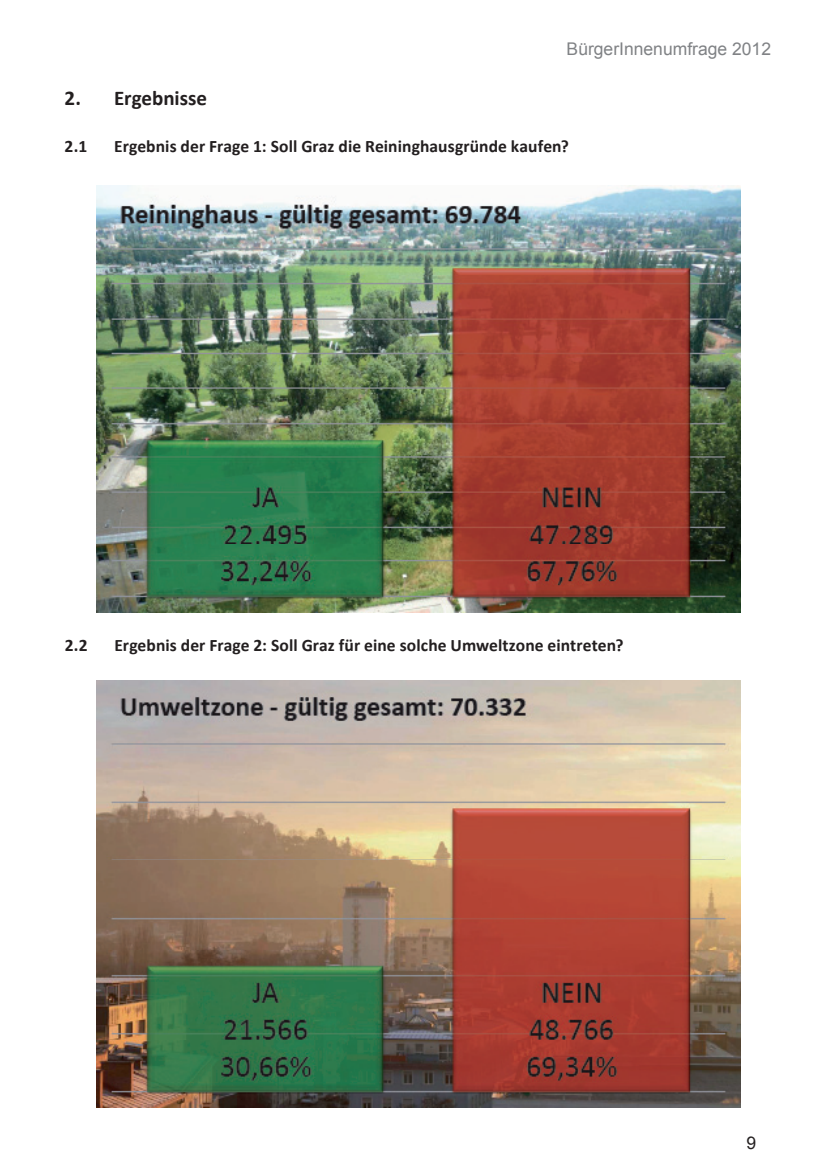
<style>
.page{position:relative;width:834px;height:1176px;background:#fff}
.page>*{position:absolute;margin:0;border:0;box-sizing:border-box;transform-origin:0 0}
.t1{font:700 21px "Calibri";color:#231f20}
.t2{font:700 17.5px "Calibri";letter-spacing:.005em;color:#231f20}
.t3{font:17.5px "Arial";color:#808285}
.t4{font:17.5px "Arial";color:#231f20}
</style>
<div class="page">
<img style="left:97px;top:185px;width:643px;height:427px">
<img style="left:97px;top:681px;width:643px;height:427px">
<p class="t3" style="left:566px;top:38px;width:206px">BürgerInnenumfrage 2012</p>
<p class="t1" style="left:64px;top:85px;width:144px">2. Ergebnisse</p>
<p class="t2" style="left:64px;top:135px;width:24px">2.1</p>
<p class="t2" style="left:114px;top:135px;width:456px">Ergebnis der Frage 1: Soll Graz die Reininghausgründe kaufen?</p>
<p class="t2" style="left:65px;top:633px;width:25px">2.2</p>
<p class="t2" style="left:114px;top:633px;width:510px">Ergebnis der Frage 2: Soll Graz für eine solche Umweltzone eintreten?</p>
<p class="t4" style="left:746px;top:1131px;width:11px">9</p>
</div>
